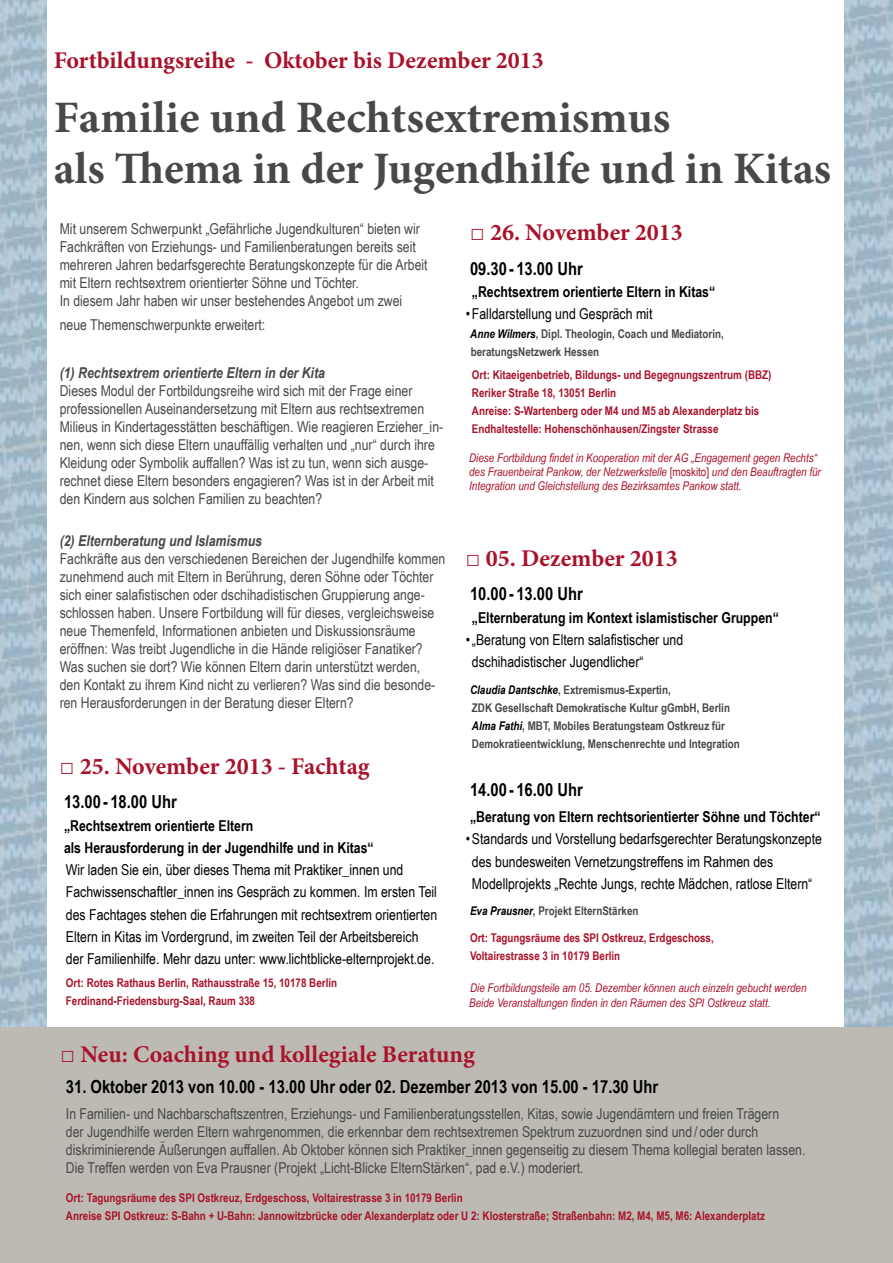
<style>
.page{position:relative;width:893px;height:1263px;background:#fff}
.page>*{position:absolute;margin:0;border:0;box-sizing:border-box;transform-origin:0 0}
.t1{font:700 45px/51px "Minion Pro";color:#484848}
.Referetninnen{font:700 24px "Minion Pro";color:#a9122a}
.Referetninnen-2{font:700 18px "Arial Narrow";color:#000}
.Referetninnen-3{font:15px/18px "Arial Narrow";color:#484848}
.t2{font:15px/22.2px "Arial Narrow";color:#000}
.t3{font:700 15px "Arial Narrow";color:#000}
.Referetninnen-4{font:700 12px/18px "Arial Narrow";color:#a9122a}
.t4{font:italic 12px/14.4px "Arial Narrow";color:#a9122a}
.t5{font:700 12px/18px "Arial Narrow";color:#484848}
.s1{font-weight:700;font-style:italic}
.s2{font-family:"Arial Narrow";font-weight:400;font-size:15px;color:#fff}
.s3{font-family:"Arial Narrow"}
.s4{font-weight:400;font-size:15px;color:#fff}
.s5{font-weight:400;color:#fff}
.s6{font-style:italic;color:#000}
.s7{font-style:normal}
.s8{color:#fff}
.s9{font-size:15px;color:#fff}
.s10{font-weight:700}
</style>
<div class="page">
<img style="left:844px;top:0;width:49px;height:1028px">
<img style="left:0;top:0;width:48px;height:1028px">
<div style="left:0;top:1028px;width:893px;height:235px;background:#bcbab3"></div>
<p class="Referetninnen" style="left:54px;top:46px;width:492px">Fortbildungsreihe - Oktober bis Dezember 2013</p>
<p class="t1" style="left:54px;top:94px;width:779px">Familie und Rechtsextremismus<br>als Thema in der Jugendhilfe und in Kitas</p>
<p class="Referetninnen-3" style="left:60px;top:219px;width:369px">Mit unserem Schwerpunkt „Gefährliche Jugendkulturen“ bieten wir Fachkräften von Erziehungs- und Familienberatungen bereits seit mehreren Jahren bedarfsgerechte Beratungskonzepte für die Arbeit mit Eltern rechtsextrem orientierter Söhne und Töchter.<br>In diesem Jahr haben wir unser bestehendes Angebot um zwei</p>
<p class="Referetninnen-3" style="left:60px;top:315px;width:207px">neue Themenschwerpunkte erweitert:</p>
<p class="Referetninnen-3" style="left:60px;top:363px;width:385px"><span class="s1">(1) Rechtsextrem orientierte Eltern in der Kita<br></span>Dieses Modul der Fortbildungsreihe wird sich mit der Frage einer professionellen Auseinandersetzung mit Eltern aus rechtsextremen Milieus in Kindertagesstätten beschäftigen. Wie reagieren Erzieher_in&shy;nen, wenn sich diese Eltern unauffällig verhalten und „nur“ durch ihre Kleidung oder Symbolik auffallen? Was ist zu tun, wenn sich ausge&shy;rechnet diese Eltern besonders engagieren? Was ist in der Arbeit mit den Kindern aus solchen Familien zu beachten?</p>
<p class="Referetninnen-3" style="left:60px;top:531px;width:387px"><span class="s1">(2) Elternberatung und Islamismus<br></span>Fachkräfte aus den verschiedenen Bereichen der Jugendhilfe kommen zunehmend auch mit Eltern in Berührung, deren Söhne oder Töchter sich einer salafistischen oder dschihadistischen Gruppierung ange&shy;schlossen haben. Unsere Fortbildung will für dieses, vergleichsweise neue Themenfeld, Informationen anbieten und Diskussionsräume eröffnen: Was treibt Jugendliche in die Hände religiöser Fanatiker?<br>Was suchen sie dort? Wie können Eltern darin unterstützt werden,<br>den Kontakt zu ihrem Kind nicht zu verlieren? Was sind die besonde&shy;ren Herausforderungen in der Beratung dieser Eltern?</p>
<p class="Referetninnen" style="left:466px;top:218px;width:219px"><span class="s2">•</span><span class="s3">□</span> 26. November 2013</p>
<p class="Referetninnen-2" style="left:466px;top:255px;width:119px"><span class="s4">•</span>09.30 - 13.00 Uhr</p>
<p class="t3" style="left:466px;top:280px;width:251px"><span class="s5">•</span> „Rechtsextrem orientierte Eltern in Kitas“</p>
<p class="t2" style="left:466px;top:302px;width:188px">• Falldarstellung und Gespräch mit</p>
<p class="t5" style="left:470px;top:324px;width:255px;line-height:18.6px"><span class="s6">Anne Wilmers</span>, Dipl. Theologin, Coach und Mediatorin, beratungsNetzwerk Hessen</p>
<p class="Referetninnen-4" style="left:472px;top:365px;width:301px">Ort: Kitaeigenbetrieb, Bildungs- und Begegnungszentrum (BBZ)<br>Reriker Straße 18, 13051 Berlin<br>Anreise: S-Wartenberg oder M4 und M5 ab Alexanderplatz bis Endhaltestelle: Hohenschönhausen/Zingster Strasse</p>
<p class="t4" style="left:469px;top:450px;width:353px">Diese Fortbildung findet in Kooperation mit der AG „Engagement gegen Rechts“ des Frauenbeirat Pankow, der Netzwerkstelle <span class="s7">[moskito]</span> und den Beauftragten für<br>Integration und Gleichstellung des Bezirksamtes Pankow statt.</p>
<p class="Referetninnen" style="left:466px;top:544px;width:214px"><span class="s3">□</span> 05. Dezember 2013</p>
<p class="Referetninnen-2" style="left:466px;top:580px;width:119px"><span class="s4">•</span>10.00 - 13.00 Uhr</p>
<p class="t3" style="left:466px;top:606px;width:315px"><span class="s5">•</span> „Elternberatung im Kontext islamistischer Gruppen“</p>
<p class="t2" style="left:466px;top:628px;width:219px">• „Beratung von Eltern salafistischer und</p>
<p class="t2" style="left:466px;top:650px;width:179px"><span class="s8">•</span> dschihadistischer Jugendlicher“</p>
<p class="t5" style="left:470px;top:680px;width:271px"><span class="s6">Claudia Dantschke</span>, Extremismus-Expertin,<br>ZDK Gesellschaft Demokratische Kultur gGmbH, Berlin <span class="s6">Alma Fathi</span>, MBT, Mobiles Beratungsteam Ostkreuz für Demokratieentwicklung, Menschenrechte und Integration</p>
<p class="Referetninnen-2" style="left:466px;top:776px;width:119px"><span class="s4">•</span>14.00 - 16.00 Uhr</p>
<p class="t3" style="left:466px;top:805px;width:356px"><span class="s5">•</span>„Beratung von Eltern rechtsorientierter Söhne und Töchter“</p>
<p class="t2" style="left:466px;top:827px;width:358px">• Standards und Vorstellung bedarfsgerechter Beratungskonzepte</p>
<p class="t2" style="left:466px;top:850px;width:309px"><span class="s8">•</span> des bundesweiten Vernetzungstreffens im Rahmen des</p>
<p class="t2" style="left:466px;top:872px;width:348px"><span class="s8">•</span> Modellprojekts „Rechte Jungs, rechte Mädchen, ratlose Eltern“</p>
<p class="t5" style="left:466px;top:902px;width:174px"><span class="s4">•</span><span class="s6">Eva Prausner</span>, Projekt ElternStärken</p>
<p class="Referetninnen-4" style="left:466px;top:928px;width:250px"><span class="s4">•</span>Ort: Tagungsräume des SPI Ostkreuz, Erdgeschoss,</p>
<p class="Referetninnen-4" style="left:466px;top:946px;width:156px"><span class="s4">•</span>Voltairestrasse 3 in 10179 Berlin</p>
<p class="t4" style="left:466px;top:981px;width:342px"><span class="s9">•</span>Die Fortbildungsteile am 05. Dezember können auch einzeln gebucht werden<br>Beide Veranstaltungen finden in den Räumen des SPI Ostkreuz statt.</p>
<p class="Referetninnen" style="left:61px;top:1040px;width:416px"><span class="s3">□</span> Neu: Coaching und kollegiale Beratung</p>
<p class="Referetninnen-2" style="left:66px;top:1072px;width:594px">31. Oktober 2013 von 10.00 - 13.00 Uhr oder 02. Dezember 2013 von 15.00 - 17.30 Uhr</p>
<p class="Referetninnen-3" style="left:66px;top:1104px;width:741px">In Familien- und Nachbarschaftszentren, Erziehungs- und Familienberatungsstellen, Kitas, sowie Jugendämtern und freien Trägern<br>der Jugendhilfe werden Eltern wahrgenommen, die erkennbar dem rechtsextremen Spektrum zuzuordnen sind und / oder durch diskriminierende Äußerungen auffallen. Ab Oktober können sich Praktiker_innen gegenseitig zu diesem Thema kollegial beraten lassen.<br>Die Treffen werden von Eva Prausner (Projekt „Licht-Blicke ElternStärken“, pad e.V.) moderiert.</p>
<p class="Referetninnen-4" style="left:66px;top:1188px;width:700px">Ort: Tagungsräume des SPI Ostkreuz, Erdgeschoss, Voltairestrasse 3 in 10179 Berlin<br>Anreise SPI Ostkreuz: S-Bahn + U-Bahn: Jannowitzbrücke oder Alexanderplatz oder U 2: Klosterstraße; Straßenbahn: M2, M4, M5, M6: Alexanderplatz</p>
<p class="Referetninnen" style="left:60px;top:752px;width:311px"><span class="s3">□</span> 25. November 2013 - Fachtag</p>
<p class="Referetninnen-2" style="left:60px;top:788px;width:119px"><span class="s4">•</span>13.00 - 18.00 Uhr</p>
<p class="t3" style="left:60px;top:814px;width:195px"><span class="s5">•</span>„Rechtsextrem orientierte Eltern</p>
<p class="t2" style="left:66px;top:836px;width:373px;text-indent:-6px"><span class="s8">•</span><span class="s10">als Herausforderung in der Jugendhilfe und in Kitas“<br></span>Wir laden Sie ein, über dieses Thema mit Praktiker_innen und Fachwissenschaftler_innen ins Gespräch zu kommen. Im ersten Teil des Fachtages stehen die Erfahrungen mit rechtsextrem orientierten Eltern in Kitas im Vordergrund, im zweiten Teil der Arbeitsbereich der Familienhilfe. Mehr dazu unter: www.lichtblicke-elternprojekt.de.</p>
<p class="Referetninnen-4" style="left:66px;top:973px;width:273px">Ort: Rotes Rathaus Berlin, Rathausstraße 15, 10178 Berlin<br>Ferdinand-Friedensburg-Saal, Raum 338</p>
</div>
